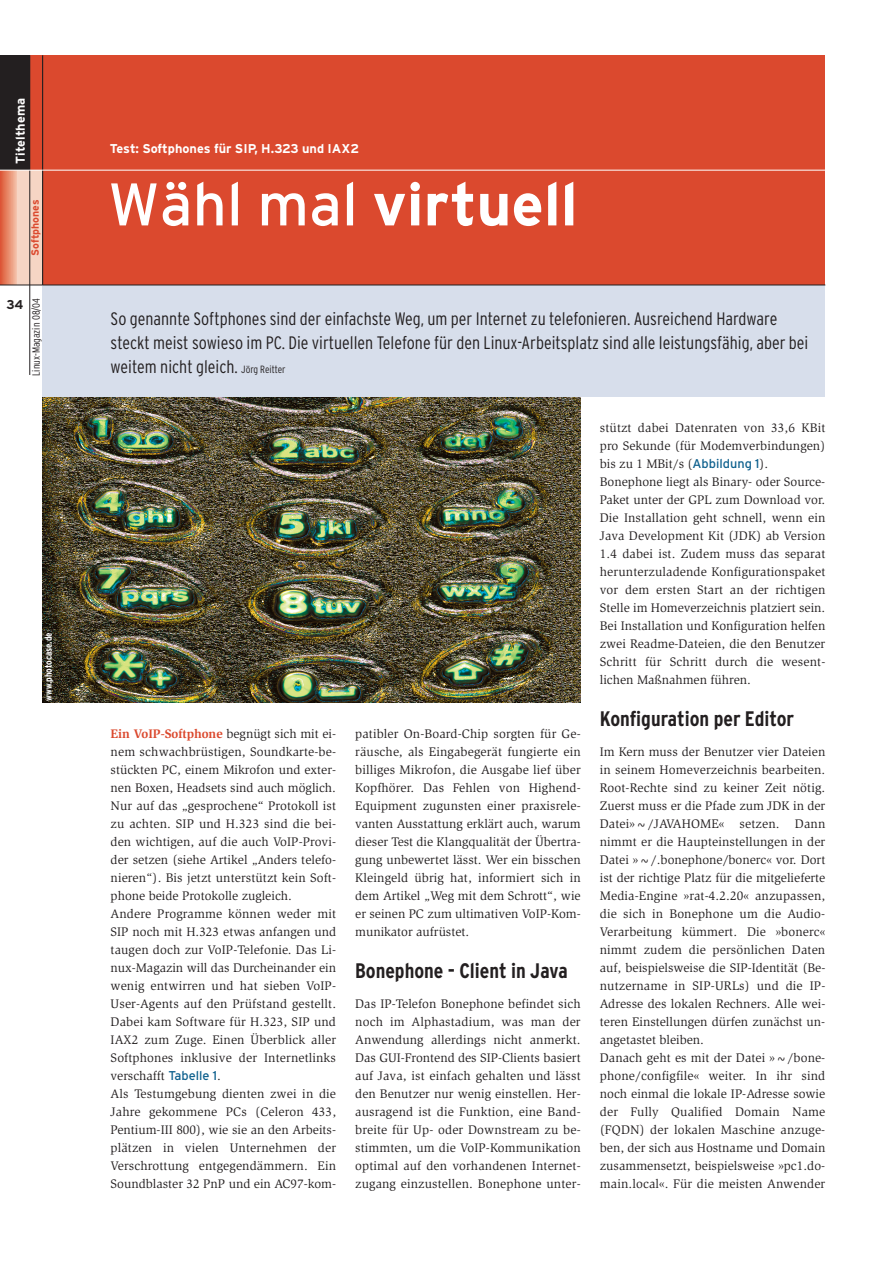
<style>
.page{position:relative;width:893px;height:1262px;background:#fff}
.page>*{position:absolute;margin:0;border:0;box-sizing:border-box;transform-origin:0 0}
.t1{font:700 60px "Interstate";color:#fff}
.t2{font:700 condensed 21px "Interstate";color:#231f20}
.t3{font:300 condensed 18px/24px "Interstate";color:#231f20}
.t4{font:12.75px/18px "Slimbach";letter-spacing:.005em;color:#231f20}
.t5{font:700 12.75px "Interstate";color:#fff}
.t6{font:700 12.75px "Interstate";color:#231f20}
.t7{font:300 condensed 10.5px "Interstate";color:#231f20}
.t8{font:700 10.5px "Interstate";color:#db492e}
.t9{font:700 condensed 9.75px "Interstate";color:#fff}
.s1{font-weight:400}
.s2{font-size:10.5px}
.s3{font-weight:700;color:#db492e}
.s4{font-family:"Interstate";color:#0f618e}
</style>
<div class="page">
<img style="left:43px;top:396px;width:537px;height:306px">
<div style="left:43px;top:285px;width:782px;height:111px;background:#d7deeb"></div>
<div style="left:43px;top:55px;width:782px;height:230px;background:#db492e"></div>
<hr style="left:43px;top:285px;width:782px;height:1px;background:#231f20">
<div style="left:0;top:55px;width:43px;height:230px;background:#db492e"></div>
<div style="left:0;top:55px;width:30px;height:115px;background:#231f20"></div>
<svg style="left:0;top:171px;width:17px;height:114px;background:#e78a6d"></svg>
<div style="left:17px;top:170px;width:26px;height:115px;background:#f6d5c4"></div>
<hr style="left:30px;top:55px;width:1px;height:320px;background:#231f20">
<hr style="left:42px;top:55px;width:1px;height:230px;background:#231f20">
<hr style="left:0;top:285px;width:43px;height:1px;background:#231f20">
<hr style="left:0;top:170px;width:43px;height:1px;background:#fff">
<hr style="left:43px;top:170px;width:782px;height:1px;background:#fff">
<p class="t5" style="left:15px;top:164px;width:67px;rotate:-90deg">Titelthema</p>
<p class="t8" style="left:31px;top:256px;width:58px;rotate:-90deg">Softphones</p>
<p class="t6" style="left:6px;top:300px;width:19px">34</p>
<p class="t7" style="left:32px;top:376px;width:79px;rotate:-90deg">Linux-Magazin 08/04</p>
<p class="t9" style="left:45px;top:700px;width:70px;rotate:-90deg">www.photocase.de</p>
<p class="t5" style="left:110px;top:144px;width:251px">Test: Softphones für SIP, H.323 und IAX2</p>
<h1 class="t1" style="left:108px;top:182px;width:471px"><span class="s1">Wähl mal</span> virtuell</h1>
<p class="t3" style="left:111px;top:308px;width:699px">So genannte Softphones sind der einfachste Weg, um per Internet zu telefonieren. Ausreichend Hardware steckt meist sowieso im PC. Die virtuellen Telefone für den Linux-Arbeitsplatz sind alle leistungsfähig, aber bei weitem nicht gleich. <span class="s2">Jörg Reitter</span></p>
<p class="t4" style="left:111px;top:726px;width:227px"><span class="s3">Ein VoIP-Softphone</span> begnügt sich mit ei&shy;nem schwachbrüstigen, Soundkarte-be&shy;stückten PC, einem Mikrofon und exter&shy;nen Boxen, Headsets sind auch möglich.<br>Nur auf das „gesprochene“ Protokoll ist zu achten. SIP und H.323 sind die bei&shy;den wichtigen, auf die auch VoIP-Provi&shy;der setzen (siehe Artikel „Anders telefo&shy;nieren“). Bis jetzt unterstützt kein Soft&shy;phone beide Protokolle zugleich.<br>Andere Programme können weder mit SIP noch mit H.323 etwas anfangen und taugen doch zur VoIP-Telefonie. Das Li&shy;nux-Magazin will das Durcheinander ein wenig entwirren und hat sieben VoIP-User-Agents auf den Prüfstand gestellt.<br>Dabei kam Software für H.323, SIP und IAX2 zum Zuge. Einen Überblick aller Softphones inklusive der Internetlinks verschafft <span class="s4">Tabelle 1</span>.<br>Als Testumgebung dienten zwei in die Jahre gekommene PCs (Celeron 433, Pentium-III 800), wie sie an den Arbeits&shy;plätzen in vielen Unternehmen der Verschrottung entgegendämmern. Ein Soundblaster 32 PnP und ein AC97-kom-</p>
<p class="t4" style="left:355px;top:726px;width:227px;text-align:justify">patibler On-Board-Chip sorgten für Ge&shy;räusche, als Eingabegerät fungierte ein billiges Mikrofon, die Ausgabe lief über Kopfhörer. Das Fehlen von Highend-Equipment zugunsten einer praxisrele&shy;vanten Ausstattung erklärt auch, warum dieser Test die Klangqualität der Übertra&shy;gung unbewertet lässt. Wer ein bisschen Kleingeld übrig hat, informiert sich in dem Artikel „Weg mit dem Schrott“, wie er seinen PC zum ultimativen VoIP-Kom&shy;munikator aufrüstet.</p>
<h2 class="t2" style="left:355px;top:963px;width:214px">Bonephone - Client in Java</h2>
<p class="t4" style="left:355px;top:996px;width:227px;text-align:justify">Das IP-Telefon Bonephone befindet sich noch im Alphastadium, was man der Anwendung allerdings nicht anmerkt.<br>Das GUI-Frontend des SIP-Clients basiert auf Java, ist einfach gehalten und lässt den Benutzer nur wenig einstellen. Her&shy;ausragend ist die Funktion, eine Band&shy;breite für Up- oder Downstream zu be&shy;stimmten, um die VoIP-Kommunikation optimal auf den vorhandenen Internet&shy;zugang einzustellen. Bonephone unter-</p>
<p class="t4" style="left:600px;top:420px;width:227px">stützt dabei Datenraten von 33,6 KBit pro Sekunde (für Modemverbindungen) bis zu 1 MBit/s (<span class="s4">Abbildung 1</span>).<br>Bonephone liegt als Binary- oder Source-Paket unter der GPL zum Download vor.<br>Die Installation geht schnell, wenn ein Java Development Kit (JDK) ab Version 1.4 dabei ist. Zudem muss das separat herunterzuladende Konfigurationspaket vor dem ersten Start an der richtigen Stelle im Homeverzeichnis platziert sein.<br>Bei Installation und Konfiguration helfen zwei Readme-Dateien, die den Benutzer Schritt für Schritt durch die wesent&shy;lichen Maßnahmen führen.</p>
<h2 class="t2" style="left:600px;top:711px;width:196px">Konfiguration per Editor</h2>
<p class="t4" style="left:600px;top:744px;width:227px">Im Kern muss der Benutzer vier Dateien in seinem Homeverzeichnis bearbeiten.<br>Root-Rechte sind zu keiner Zeit nötig.<br>Zuerst muss er die Pfade zum JDK in der Datei»~/JAVAHOME« setzen. Dann nimmt er die Haupteinstellungen in der Datei »~/.bonephone/bonerc« vor. Dort ist der richtige Platz für die mitgelieferte Media-Engine »rat-4.2.20« anzupassen, die sich in Bonephone um die Audio-Verarbeitung kümmert. Die »bonerc« nimmt zudem die persönlichen Daten auf, beispielsweise die SIP-Identität (Be&shy;nutzername in SIP-URLs) und die IP-Adresse des lokalen Rechners. Alle wei&shy;teren Einstellungen dürfen zunächst un&shy;angetastet bleiben.<br>Danach geht es mit der Datei »~/bone&shy;phone/configfile« weiter. In ihr sind noch einmal die lokale IP-Adresse sowie der Fully Qualified Domain Name (FQDN) der lokalen Maschine anzuge&shy;ben, der sich aus Hostname und Domain zusammensetzt, beispielsweise »pc1.do&shy;main.local«. Für die meisten Anwender</p>
</div>
